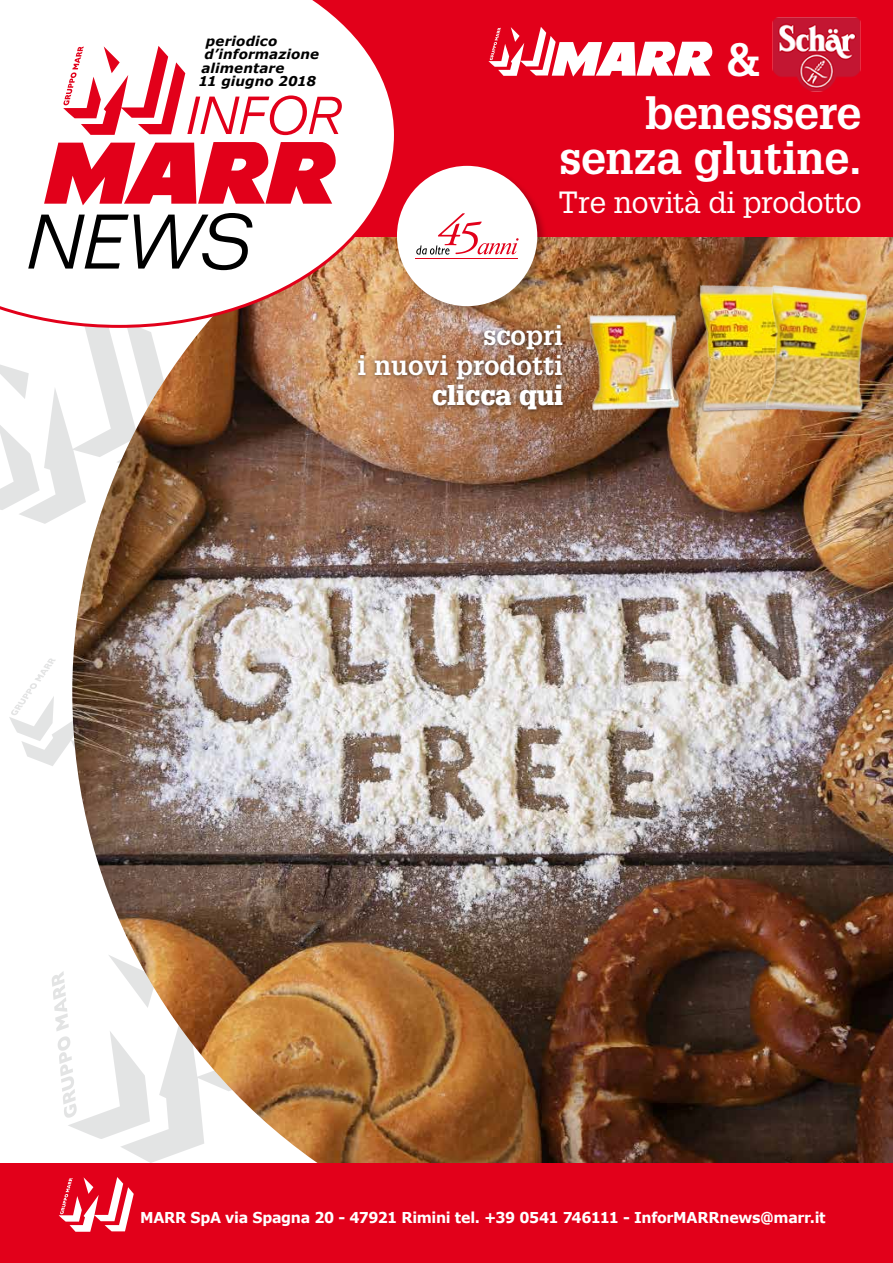
<style>
.page{position:relative;width:893px;height:1263px;background:#fff}
.page>*{position:absolute;margin:0;border:0;box-sizing:border-box;transform-origin:0 0}
.t1{font:700 45px/45px "Glypha LT Std";letter-spacing:-.01em;color:#fff;text-align:right}
.t2{font:30px "Glypha LT Std";letter-spacing:-.01em;color:#fff}
.t3{font:700 27px/30px "Glypha LT Std";color:#fff;text-align:right}
.t4{font:900 27px "Glypha LT Std";color:#fff}
.t5{font:700 15px "Verdana";letter-spacing:-.025em;color:#fff;scale:.95 1}
.t6{font:italic 700 13.5px "Verdana";letter-spacing:.005em;color:#000}
</style>
<div class="page">
<svg style="left:0;top:364px;width:72px;height:160px"></svg>
<svg style="left:9px;top:658px;width:63px;height:108px"></svg>
<svg style="left:52px;top:971px;width:20px;height:156px"></svg>
<img style="left:72px;top:236px;width:821px;height:927px">
<div style="left:0;top:1163px;width:893px;height:100px;background:#e2001a"></div>
<svg style="left:59px;top:1177px;width:75px;height:55px"></svg>
<div style="left:1px;top:0;width:892px;height:236px;background:#e2001a"></div>
<svg style="left:0;top:0;width:397px;height:328px"></svg>
<svg style="left:44px;top:142px;width:292px;height:63px"></svg>
<svg style="left:28px;top:213px;width:225px;height:57px"></svg>
<svg style="left:63px;top:46px;width:279px;height:89px"></svg>
<div style="left:396px;top:165px;width:153px;height:153px;background:#000;opacity:.27"></div>
<div style="left:397px;top:166px;width:140px;height:140px;background:#fff;border-radius:50%"></div>
<img style="left:772px;top:17px;width:89px;height:75px">
<svg style="left:488px;top:27px;width:225px;height:50px"></svg>
<div style="left:354px;top:321px;width:213px;height:93px;background:#000;opacity:.53"></div>
<img style="left:552px;top:302px;width:161px;height:120px">
<img style="left:675px;top:273px;width:63px;height:148px">
<img style="left:738px;top:272px;width:155px;height:157px">
<hr style="left:416px;top:258px;width:102px;height:1px;background:#e2001a">
<svg style="left:416px;top:213px;width:103px;height:42px"></svg>
<p class="t6" style="left:206px;top:31px;width:73px">periodico</p>
<p class="t6" style="left:204px;top:45px;width:116px">d’informazione</p>
<p class="t6" style="left:201px;top:58px;width:84px">alimentare</p>
<p class="t6" style="left:198px;top:72px;width:119px">11 giugno 2018</p>
<h1 class="t1" style="left:726px;top:36px;width:37px">&amp;</h1>
<h1 class="t1" style="left:559px;top:89px;width:304px">benessere senza glutine.</h1>
<h2 class="t2" style="left:559px;top:184px;width:304px">Tre novità di prodotto</h2>
<h3 class="t3" style="left:357px;top:320px;width:207px">scopri<br>i nuovi prodotti</h3>
<h3 class="t4" style="left:432px;top:379px;width:133px">clicca qui</h3>
<p class="t5" style="left:140px;top:1207px;width:723px">MARR SpA via Spagna 20 - 47921 Rimini tel. +39 0541 746111 - InforMARRnews@marr.it</p>
</div>
